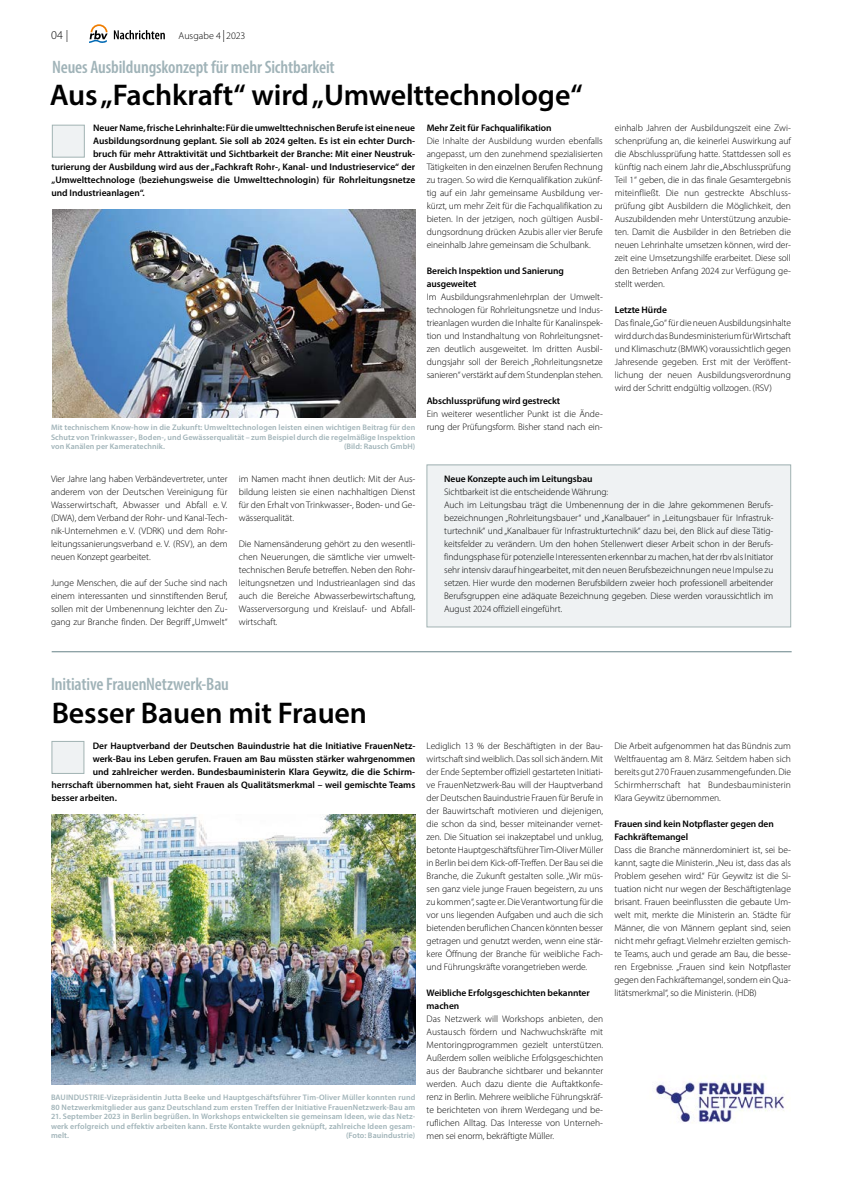
<style>
.page{position:relative;width:842px;height:1191px;background:#fff}
.page>*{position:absolute;margin:0;border:0;box-sizing:border-box;transform-origin:0 0}
.t1{font:600 30px "Myriad Pro";letter-spacing:-.005em;color:#000}
.t2{font:600 condensed 18px "Myriad Pro";letter-spacing:-.01em;color:#a0b3b8}
.t3{font:300 12px "Myriad Pro";color:#000}
.t4{font:300 10px "Myriad Pro";color:#000}
.t5{font:300 9.5px/13px "Myriad Pro";letter-spacing:-.005em;color:#000;text-align:justify}
.t6{font:600 9.5px/13px "Myriad Pro";color:#000}
.t7{font:600 8px/9.6px "Myriad Pro";letter-spacing:.01em;color:#a0b3b8;text-align:justify}
.s1{font-size:12px}
</style>
<div class="page">
<svg style="left:89px;top:24px;width:19px;height:19px"></svg>
<svg style="left:114px;top:30px;width:51px;height:9px"></svg>
<hr style="left:52px;top:651px;width:740px;height:1px;background:#678287">
<img style="left:51px;top:814px;width:364px;height:270px">
<div style="left:52px;top:125px;width:33px;height:32px;background:#eff2f3;border:1px solid #a1b3b3"></div>
<div style="left:52px;top:741px;width:32px;height:32px;background:#eff2f3;border:1px solid #a1b3b3"></div>
<div style="left:427px;top:465px;width:364px;height:162px;background:#eff2f3"></div>
<div style="left:427px;top:464px;width:364px;height:163px;border:1px solid #a1b3b3"></div>
<img style="left:655px;top:1078px;width:132px;height:45px">
<img style="left:52px;top:209px;width:363px;height:208px">
<p class="t3" style="left:51px;top:28px;width:19px">04 |</p>
<p class="t4" style="left:179px;top:30px;width:68px">Ausgabe 4 <span class="s1">|</span> 2023</p>
<h2 class="t2" style="left:52px;top:55px;width:284px">Neues Ausbildungskonzept für mehr Sichtbarkeit</h2>
<h1 class="t1" style="left:50px;top:76px;width:534px">Aus „Fachkraft“ wird „Umwelttechnologe“</h1>
<p class="t6" style="left:93px;top:121px;width:324px">Neuer Name, frische Lehrinhalte: Für die umwelttechnischen Berufe ist eine neue</p>
<p class="t6" style="left:93px;top:134px;width:323px">Ausbildungsordnung geplant. Sie soll ab 2024 gelten. Es ist ein echter Durch-</p>
<p class="t6" style="left:93px;top:147px;width:323px">bruch für mehr Attraktivität und Sichtbarkeit der Branche: Mit einer Neustruk-</p>
<p class="t6" style="left:51px;top:160px;width:365px">turierung der Ausbildung wird aus der „Fachkraft Rohr-, Kanal- und Industrieservice“ der</p>
<p class="t6" style="left:51px;top:173px;width:365px">„Umwelttechnologe (beziehungsweise die Umwelttechnologin) für Rohrleitungsnetze</p>
<p class="t6" style="left:51px;top:186px;width:95px">und Industrieanlagen“.</p>
<p class="t7" style="left:51px;top:422px;width:366px">Mit technischem Know-how in die Zukunft: Umwelttechnologen leisten einen wichtigen Beitrag für den Schutz von Trinkwasser-, Boden-, und Gewässerqualität – zum Beispiel durch die regelmäßige Inspektion von Kanälen per Kameratechnik.</p>
<p class="t7" style="left:344px;top:442px;width:73px">(Bild: Rausch GmbH)</p>
<p class="t6" style="left:427px;top:121px;width:126px">Mehr Zeit für Fachqualifikation</p>
<p class="t5" style="left:427px;top:134px;width:178px">Die Inhalte der Ausbildung wurden ebenfalls angepasst, um den zunehmend spezialisierten Tätigkeiten in den einzelnen Berufen Rechnung zu tragen. So wird die Kernqualifikation zukünf&shy;tig auf ein Jahr gemeinsame Ausbildung ver&shy;kürzt, um mehr Zeit für die Fachqualifikation zu bieten. In der jetzigen, noch gültigen Ausbil&shy;dungsordnung drücken Azubis aller vier Berufe eineinhalb Jahre gemeinsam die Schulbank.</p>
<p class="t6" style="left:427px;top:264px;width:139px">Bereich Inspektion und Sanierung ausgeweitet</p>
<p class="t5" style="left:427px;top:290px;width:178px">Im Ausbildungsrahmenlehrplan der Umwelt&shy;technologen für Rohrleitungsnetze und Indus&shy;trieanlagen wurden die Inhalte für Kanalinspek&shy;tion und Instandhaltung von Rohrleitungsnet&shy;zen deutlich ausgeweitet. Im dritten Ausbil&shy;dungsjahr soll der Bereich „Rohrleitungsnetze sanieren“ verstärkt auf dem Stundenplan stehen.</p>
<p class="t6" style="left:427px;top:394px;width:135px">Abschlussprüfung wird gestreckt</p>
<p class="t5" style="left:427px;top:407px;width:178px">Ein weiterer wesentlicher Punkt ist die Ände&shy;rung der Prüfungsform. Bisher stand nach ein-</p>
<p class="t5" style="left:615px;top:121px;width:178px">einhalb Jahren der Ausbildungszeit eine Zwi&shy;schenprüfung an, die keinerlei Auswirkung auf die Abschlussprüfung hatte. Stattdessen soll es künftig nach einem Jahr die „Abschlussprüfung Teil 1“ geben, die in das finale Gesamtergebnis miteinfließt. Die nun gestreckte Abschluss&shy;prüfung gibt Ausbildern die Möglichkeit, den Auszubildenden mehr Unterstützung anzubie&shy;ten. Damit die Ausbilder in den Betrieben die neuen Lehrinhalte umsetzen können, wird der&shy;zeit eine Umsetzungshilfe erarbeitet. Diese soll den Betrieben Anfang 2024 zur Verfügung ge&shy;stellt werden.</p>
<p class="t6" style="left:615px;top:303px;width:54px">Letzte Hürde</p>
<p class="t5" style="left:615px;top:316px;width:178px">Das finale „Go“ für die neuen Ausbildungsinhalte wird durch das Bundesministerium für Wirtschaft und Klimaschutz (BMWK) voraussichtlich gegen Jahresende gegeben. Erst mit der Veröffent&shy;lichung der neuen Ausbildungsverordnung wird der Schritt endgültig vollzogen. (RSV)</p>
<p class="t5" style="left:51px;top:472px;width:178px">Vier Jahre lang haben Verbändevertreter, unter anderem von der Deutschen Vereinigung für Wasserwirtschaft, Abwasser und Abfall e. V. (DWA), dem Verband der Rohr- und Kanal-Tech&shy;nik-Unternehmen e. V. (VDRK) und dem Rohr&shy;leitungssanierungsverband e. V. (RSV), an dem neuen Konzept gearbeitet.</p>
<p class="t5" style="left:51px;top:576px;width:178px">Junge Menschen, die auf der Suche sind nach einem interessanten und sinnstiftenden Beruf, sollen mit der Umbenennung leichter den Zu&shy;gang zur Branche finden. Der Begriff „Umwelt“</p>
<p class="t5" style="left:239px;top:472px;width:178px;text-align:left">im Namen macht ihnen deutlich: Mit der Aus--- bildung leisten sie einen nachhaltigen Dienst für den Erhalt von Trinkwasser-, Boden- und Ge&shy;wässerqualität.</p>
<p class="t5" style="left:239px;top:537px;width:178px">Die Namensänderung gehört zu den wesentli&shy;chen Neuerungen, die sämtliche vier umwelt&shy;technischen Berufe betreffen. Neben den Rohr&shy;leitungsnetzen und Industrieanlagen sind das auch die Bereiche Abwasserbewirtschaftung, Wasserversorgung und Kreislauf- und Abfall&shy;wirtschaft.</p>
<p class="t6" style="left:444px;top:472px;width:150px">Neue Konzepte auch im Leitungsbau</p>
<p class="t5" style="left:444px;top:485px;width:331px;text-align:left">Sichtbarkeit ist die entscheidende Währung:<br>Auch im Leitungsbau trägt die Umbenennung der in die Jahre gekommenen Berufs&shy;bezeichnungen „Rohrleitungsbauer“ und „Kanalbauer“ in „Leitungsbauer für Infrastruk&shy;turtechnik“ und „Kanalbauer für Infrastrukturtechnik“ dazu bei, den Blick auf diese Tätig&shy;keitsfelder zu verändern. Um den hohen Stellenwert dieser Arbeit schon in der Berufs&shy;findungsphase für potenzielle Interessenten erkennbar zu machen, hat der rbv als Initiator sehr intensiv darauf hingearbeitet, mit den neuen Berufsbezeichnungen neue Impulse zu setzen. Hier wurde den modernen Berufsbildern zweier hoch professionell arbeitender Berufsgruppen eine adäquate Bezeichnung gegeben. Diese werden voraussichtlich im August 2024 offiziell eingeführt.</p>
<h2 class="t2" style="left:51px;top:673px;width:179px">Initiative FrauenNetzwerk-Bau</h2>
<h1 class="t1" style="left:52px;top:693px;width:317px">Besser Bauen mit Frauen</h1>
<p class="t6" style="left:93px;top:739px;width:324px">Der Hauptverband der Deutschen Bauindustrie hat die Initiative FrauenNetz-</p>
<p class="t6" style="left:93px;top:752px;width:324px">werk-Bau ins Leben gerufen. Frauen am Bau müssten stärker wahrgenommen</p>
<p class="t6" style="left:93px;top:765px;width:323px">und zahlreicher werden. Bundesbauministerin Klara Geywitz, die die Schirm-</p>
<p class="t6" style="left:51px;top:778px;width:365px">herrschaft übernommen hat, sieht Frauen als Qualitätsmerkmal – weil gemischte Teams</p>
<p class="t6" style="left:51px;top:791px;width:67px">besser arbeiten.</p>
<p class="t7" style="left:51px;top:1092px;width:366px">BAUINDUSTRIE-Vizepräsidentin Jutta Beeke und Hauptgeschäftsführer Tim-Oliver Müller konnten rund<br>80 Netzwerkmitglieder aus ganz Deutschland zum ersten Treffen der Initiative FrauenNetzwerk-Bau am</p>
<p class="t7" style="left:51px;top:1111px;width:366px">21. September 2023 in Berlin begrüßen. In Workshops entwickelten sie gemeinsam Ideen, wie das Netz&shy;werk erfolgreich und effektiv arbeiten kann. Erste Kontakte wurden geknüpft, zahlreiche Ideen gesam&shy;melt.</p>
<p class="t7" style="left:346px;top:1130px;width:71px">(Foto: Bauindustrie)</p>
<p class="t5" style="left:427px;top:739px;width:178px">Lediglich 13 % der Beschäftigten in der Bau&shy;wirtschaft sind weiblich. Das soll sich ändern. Mit der Ende September offiziell gestarteten Initiati&shy;ve FrauenNetzwerk-Bau will der Hauptverband der Deutschen Bauindustrie Frauen für Berufe in der Bauwirtschaft motivieren und diejenigen, die schon da sind, besser miteinander vernet&shy;zen. Die Situation sei inakzeptabel und unklug, betonte Hauptgeschäftsführer Tim-Oliver Müller in Berlin bei dem Kick-off-Treffen. Der Bau sei die Branche, die Zukunft gestalten solle. „Wir müs&shy;sen ganz viele junge Frauen begeistern, zu uns zu kommen“, sagte er. Die Verantwortung für die vor uns liegenden Aufgaben und auch die sich bietenden beruflichen Chancen könnten besser getragen und genutzt werden, wenn eine stär&shy;kere Öffnung der Branche für weibliche Fach&shy;und Führungskräfte vorangetrieben werde.</p>
<p class="t6" style="left:427px;top:985px;width:165px">Weibliche Erfolgsgeschichten bekannter machen</p>
<p class="t5" style="left:427px;top:1012px;width:178px;text-align:left">Das Netzwerk will Workshops anbieten, den Austausch fördern und Nachwuchskräfte mit Mentoringprogrammen gezielt unterstützen.<br>Außerdem sollen weibliche Erfolgsgeschichten aus der Baubranche sichtbarer und bekannter werden. Auch dazu diente die Auftaktkonfe-- renz in Berlin. Mehrere weibliche Führungskräf-- te berichteten von ihrem Werdegang und be&shy;ruflichen Alltag. Das Interesse von Unterneh&shy;men sei enorm, bekräftigte Müller.</p>
<p class="t5" style="left:614px;top:739px;width:178px">Die Arbeit aufgenommen hat das Bündnis zum Weltfrauentag am 8. März. Seitdem haben sich bereits gut 270 Frauen zusammengefunden. Die Schirmherrschaft hat Bundesbauministerin Klara Geywitz übernommen.</p>
<p class="t6" style="left:614px;top:816px;width:161px">Frauen sind kein Notpflaster gegen den<br>Fachkräftemangel</p>
<p class="t5" style="left:614px;top:843px;width:178px;text-align:left">Dass die Branche männerdominiert ist, sei be&shy;kannt, sagte die Ministerin. „Neu ist, dass das als Problem gesehen wird.“ Für Geywitz ist die Si&shy;tuation nicht nur wegen der Beschäftigtenlage brisant. Frauen beeinflussten die gebaute Um&shy;welt mit, merkte die Ministerin an. Städte für Männer, die von Männern geplant sind, seien nicht mehr gefragt. Vielmehr erzielten gemisch&shy;te Teams, auch und gerade am Bau, die besse-- ren Ergebnisse. „Frauen sind kein Notpflaster gegen den Fachkräftemangel, sondern ein Qua&shy;litätsmerkmal“, so die Ministerin. (HDB)</p>
</div>
